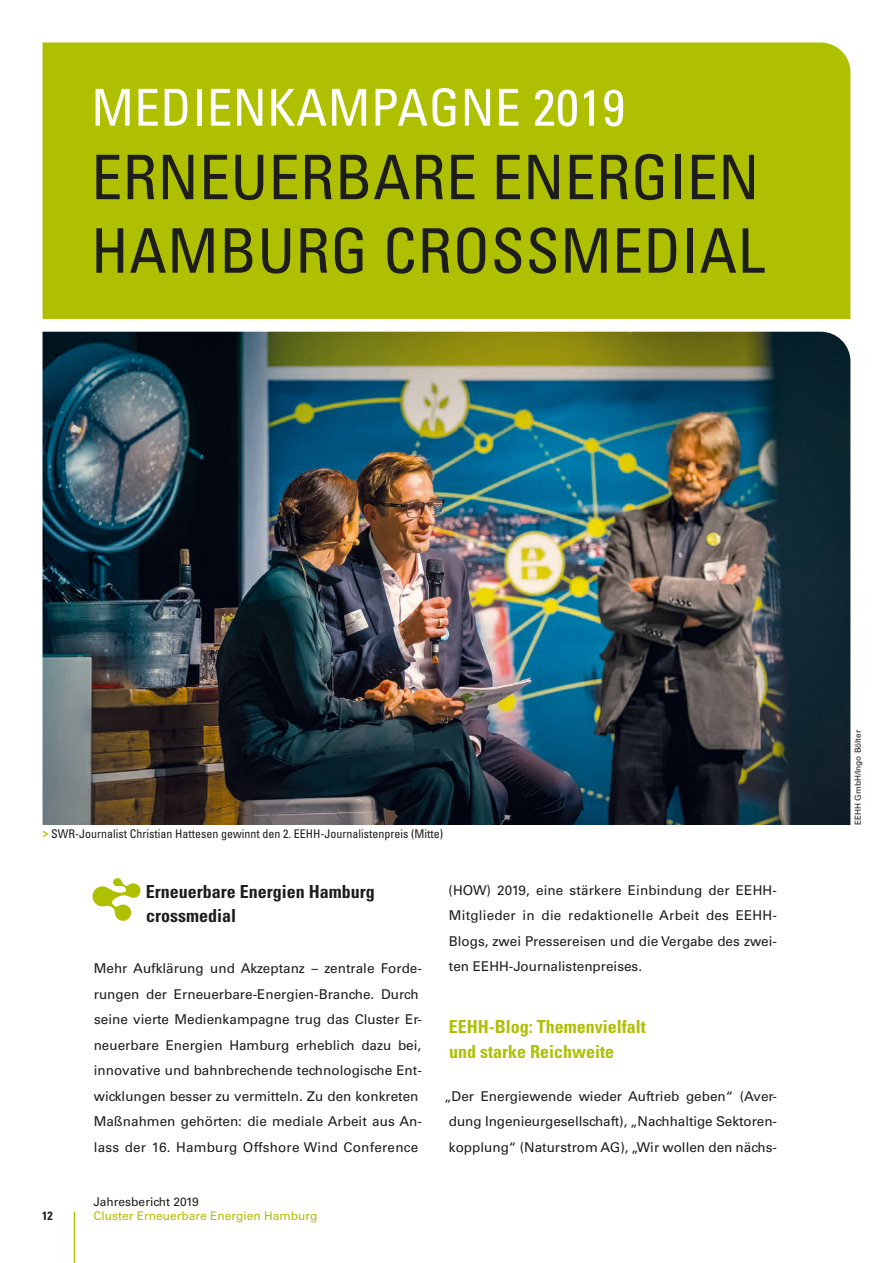
<style>
.page{position:relative;width:893px;height:1263px;background:#fff}
.page>*{position:absolute;margin:0;border:0;box-sizing:border-box;transform-origin:0 0}
.t1{font:condensed 61.5px/73.5px "Univers LT Std";letter-spacing:.01em;color:#1d1d1b}
.t2{font:condensed 51px "Univers LT Std";letter-spacing:.01em;color:#fff}
.t3{font:700 condensed 18px/25.5px "Univers LT Std";color:#aec000}
.t4{font:700 condensed 18px/24px "Univers LT Std";color:#1d1d1b}
.t5{font:13.5px/25.5px "Univers LT Std";color:#1d1d1b}
.t6{font:condensed 12px "Univers LT Std";color:#1d1d1b}
.t7{font:12px "Univers LT Std";color:#aec000}
.t8{font:12px "Univers LT Std";color:#1d1d1b}
.t9{font:700 condensed 12px "Univers LT Std";color:#1d1d1b}
.t10{font:8.25px "Univers LT Std";color:#1d1d1b}
.s1{font-weight:700;color:#aec000}
</style>
<div class="page">
<hr style="left:74px;top:1212px;width:1px;height:51px;background:#aec000">
<div style="left:43px;top:43px;width:807px;height:276px;background:#aec000"></div>
<img style="left:43px;top:332px;width:807px;height:493px">
<svg style="left:92px;top:878px;width:49px;height:43px"></svg>
<h2 class="t2" style="left:91px;top:75px;width:535px">MEDIENKAMPAGNE 2019</h2>
<h1 class="t1" style="left:91px;top:140px;width:675px">ERNEUERBARE ENERGIEN<br>HAMBURG CROSSMEDIAL</h1>
<p class="t6" style="left:43px;top:826px;width:402px"><span class="s1">&gt;</span> SWR-Journalist Christian Hattesen gewinnt den 2. EEHH-Journalistenpreis (Mitte)</p>
<h3 class="t4" style="left:146px;top:879px;width:230px">Erneuerbare Energien Hamburg crossmedial</h3>
<p class="t5" style="left:94px;top:956px;width:330px">Mehr Aufklärung und Akzeptanz – zentrale Forde&shy;rungen der Erneuerbare-Energien-Branche. Durch seine vierte Medienkampagne trug das Cluster Er&shy;neuerbare Energien Hamburg erheblich dazu bei, innovative und bahnbrechende technologische Ent&shy;wicklungen besser zu vermitteln. Zu den konkreten Maßnahmen gehörten: die mediale Arbeit aus An&shy;lass der 16. Hamburg Offshore Wind Conference</p>
<p class="t8" style="left:94px;top:1195px;width:107px">Jahresbericht 2019</p>
<p class="t9" style="left:42px;top:1209px;width:12px">12</p>
<p class="t7" style="left:94px;top:1209px;width:226px">Cluster Erneuerbare Energien Hamburg</p>
<p class="t5" style="left:448px;top:877px;width:330px;text-align:justify">(HOW) 2019, eine stärkere Einbindung der EEHH-Mitglieder in die redaktionelle Arbeit des EEHH-Blogs, zwei Pressereisen und die Vergabe des zwei&shy;ten EEHH-Journalistenpreises.</p>
<h3 class="t3" style="left:449px;top:1013px;width:198px">EEHH-Blog: Themenvielfalt und starke Reichweite</h3>
<p class="t5" style="left:444px;top:1083px;width:334px;text-align:center">„Der Energiewende wieder Auftrieb geben“ (Aver&shy;dung Ingenieurgesellschaft), „Nachhaltige Sektoren&shy;kopplung“ (Naturstrom AG), „Wir wollen den nächs-</p>
<p class="t10" style="left:853px;top:825px;width:96px;rotate:-90deg">EEHH GmbH/Ingo Bölter</p>
</div>
